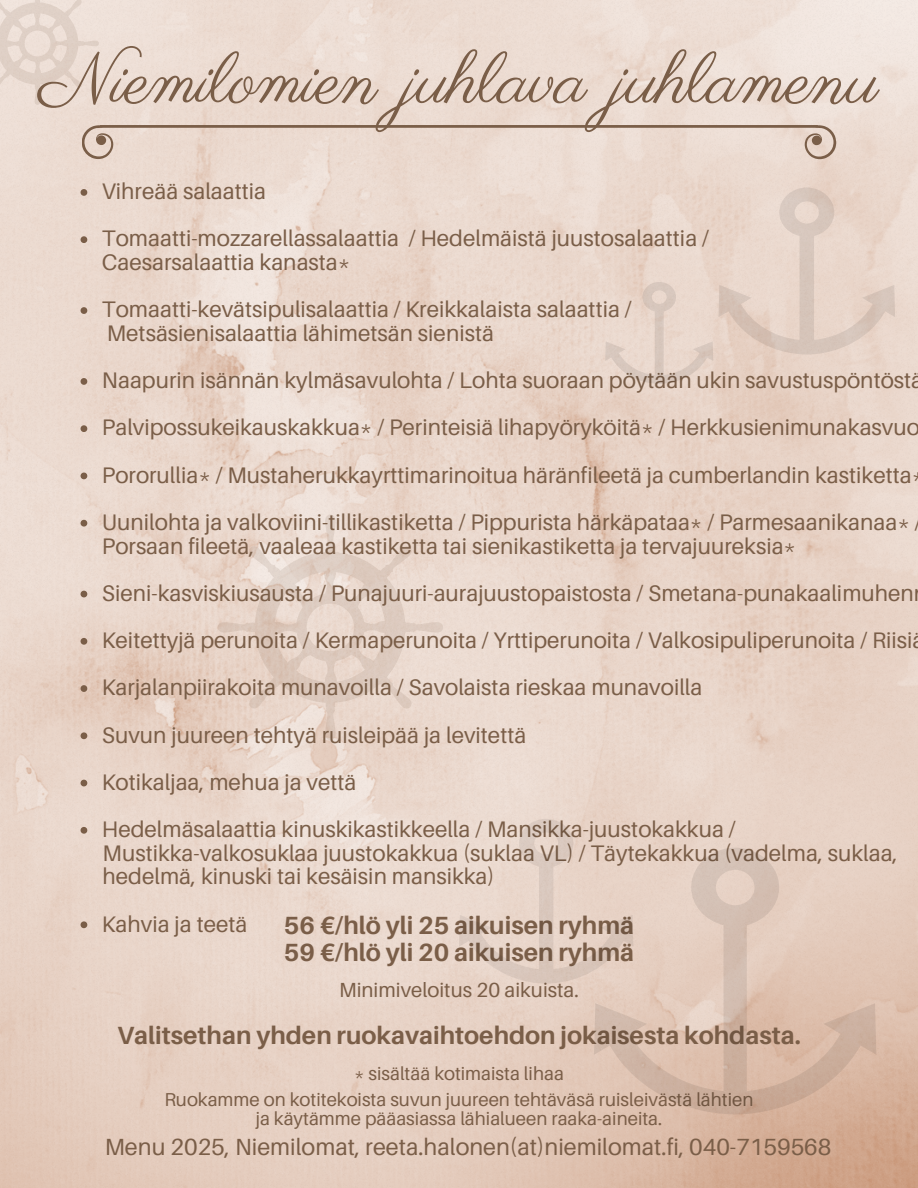
<style>
.page{position:relative;width:918px;height:1188px;background:#fff}
.page>*{position:absolute;margin:0;border:0;box-sizing:border-box;transform-origin:0 0}
.t1{font:71.55px "Parisienne";color:#7a5e48}
.t2{font:700 24.9px/27.3px "Aileron";color:#7a5e48}
.t3{font:23.4px "Aileron";color:#7a5e48}
.t4{font:22.5px/47.2px "Aileron";color:#7a5e48}
.t5{font:20.4px "Aileron";color:#7a5e48}
.t6{font:18.75px "Aileron";color:#7a5e48}
</style>
<div class="page">
<img style="left:0;top:0;width:918px;height:1188px">
<svg style="left:81px;top:189px;width:6px;height:7px"></svg>
<svg style="left:81px;top:236px;width:6px;height:7px"></svg>
<svg style="left:81px;top:307px;width:6px;height:7px"></svg>
<svg style="left:81px;top:378px;width:6px;height:7px"></svg>
<svg style="left:81px;top:425px;width:6px;height:7px"></svg>
<svg style="left:81px;top:473px;width:6px;height:6px"></svg>
<svg style="left:81px;top:520px;width:6px;height:7px"></svg>
<svg style="left:81px;top:591px;width:6px;height:6px"></svg>
<svg style="left:81px;top:638px;width:6px;height:7px"></svg>
<svg style="left:81px;top:685px;width:6px;height:7px"></svg>
<svg style="left:81px;top:732px;width:6px;height:7px"></svg>
<svg style="left:81px;top:780px;width:6px;height:6px"></svg>
<svg style="left:81px;top:827px;width:6px;height:7px"></svg>
<svg style="left:81px;top:921px;width:6px;height:7px"></svg>
<svg style="left:217px;top:515px;width:226px;height:225px;fill:#e9d6ca"></svg>
<svg style="left:605px;top:187px;width:290px;height:196px"></svg>
<svg style="left:82px;top:125px;width:754px;height:34px"></svg>
<svg style="left:0;top:0;width:99px;height:105px"></svg>
<svg style="left:594px;top:848px;width:282px;height:267px"></svg>
<svg style="left:459px;top:819px;width:174px;height:164px"></svg>
<p class="t1" style="left:39px;top:37px;width:841px">Niemilomien juhlava juhlamenu</p>
<p class="t4" style="left:102px;top:167px;width:609px">Vihreää salaattia<br>Tomaatti-mozzarellassalaattia / Hedelmäistä juustosalaattia /</p>
<p class="t4" style="left:102px;top:238px;width:531px">Caesarsalaattia kanasta*<br>Tomaatti-kevätsipulisalaattia / Kreikkalaista salaattia /</p>
<p class="t4" style="left:102px;top:309px;width:823px">Metsäsienisalaattia lähimetsän sienistä<br>Naapurin isännän kylmäsavulohta / Lohta suoraan pöytään ukin savustuspöntöstä Palvipossukeikauskakkua* / Perinteisiä lihapyöryköitä* / Herkkusienimunakasvuo Pororullia* / Mustaherukkayrttimarinoitua häränfileetä ja cumberlandin kastiketta Uunilohta ja valkoviini-tillikastiketta / Pippurista härkäpataa* / Parmesaanikanaa*</p>
<p class="t4" style="left:102px;top:522px;width:814px">Porsaan fileetä, vaaleaa kastiketta tai sienikastiketta ja tervajuureksia* Sieni-kasviskiusausta / Punajuuri-aurajuustopaistosta / Smetana-punakaalimuhen Keitettyjä perunoita / Kermaperunoita / Yrttiperunoita / Valkosipuliperunoita / Riisi Karjalanpiirakoita munavoilla / Savolaista rieskaa munavoilla<br>Suvun juureen tehtyä ruisleipää ja levitettä<br>Kotikaljaa, mehua ja vettä<br>Hedelmäsalaattia kinuskikastikkeella / Mansikka-juustokakkua /</p>
<p class="t4" style="left:103px;top:841px;width:797px;line-height:23.7px">Mustikka-valkosuklaa juustokakkua (suklaa VL) / Täytekakkua (vadelma, suklaa, hedelmä, kinuski tai kesäisin mansikka)</p>
<p class="t4" style="left:102px;top:900px;width:147px">Kahvia ja teetä</p>
<p class="t2" style="left:284px;top:911px;width:352px">56 €/hlö yli 25 aikuisen ryhmä<br>59 €/hlö yli 20 aikuisen ryhmä</p>
<p class="t5" style="left:339px;top:977px;width:241px">Minimiveloitus 20 aikuista.</p>
<p class="t2" style="left:117px;top:1021px;width:685px">Valitsethan yhden ruokavaihtoehdon jokaisesta kohdasta.</p>
<p class="t6" style="left:354px;top:1062px;width:211px">* sisältää kotimaista lihaa</p>
<p class="t6" style="left:164px;top:1088px;width:591px">Ruokamme on kotitekoista suvun juureen tehtäväsä ruisleivästä lähtien</p>
<h2 class="t6" style="left:256px;top:1107px;width:408px">ja käytämme pääasiassa lähialueen raaka-aineita.</h2>
<h1 class="t3" style="left:105px;top:1132px;width:728px">Menu 2025, Niemilomat, reeta.halonen(at)niemilomat.fi, 040-7159568</h1>
</div>
